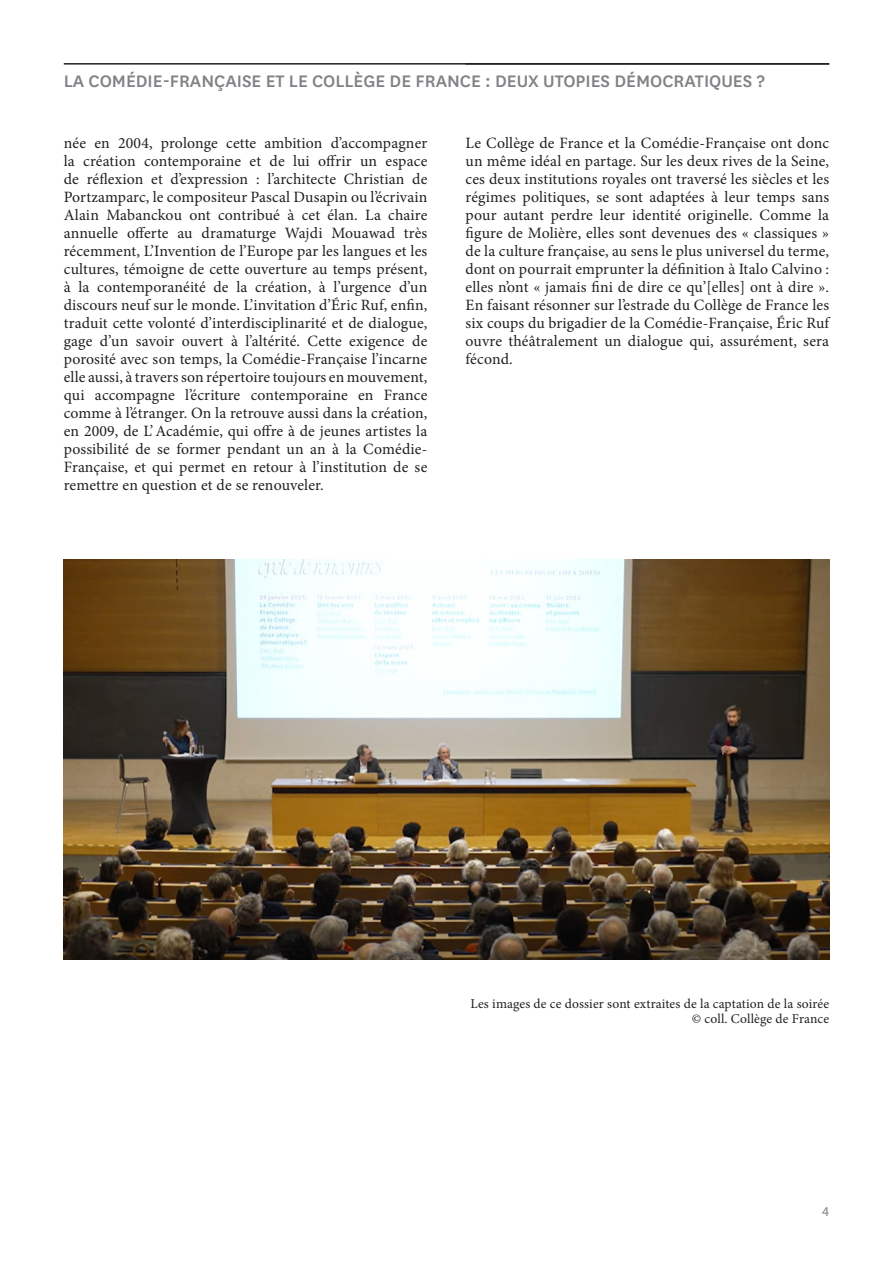
<style>
.page{position:relative;width:893px;height:1263px;background:#fff}
.page>*{position:absolute;margin:0;border:0;box-sizing:border-box;transform-origin:0 0}
.Inter{font:500 19.5px "National";color:#808285}
.Texte_courant{font:15.75px/18px "Minion Pro";letter-spacing:.01em;color:#231f20;text-align:justify}
.Texte_courant-2{font:13.5px "Minion Pro";letter-spacing:.01em;color:#231f20}
.t1{font:13.5px "Myriad Pro";color:#808285}
</style>
<div class="page">
<hr style="left:64px;top:63px;width:765px;height:2px;background:#231f20">
<img style="left:64px;top:560px;width:765px;height:400px">
<p class="Inter" style="left:64px;top:68px;width:702px">LA COMÉDIE-FRANÇAISE ET LE COLLÈGE DE FRANCE : DEUX UTOPIES DÉMOCRATIQUES ?</p>
<p class="Texte_courant" style="left:64px;top:134px;width:365px">née en 2004, prolonge cette ambition d’accompagner la création contemporaine et de lui offrir un espace de réflexion et d’expression : l’architecte Christian de Portzamparc, le compositeur Pascal Dusapin ou l’écrivain Alain Mabanckou ont contribué à cet élan. La chaire annuelle offerte au dramaturge Wajdi Mouawad très récemment, L’Invention de l’Europe par les langues et les cultures, témoigne de cette ouverture au temps présent, à la contemporanéité de la création, à l’urgence d’un discours neuf sur le monde. L’invitation d’Éric Ruf, enfin, traduit cette volonté d’interdisciplinarité et de dialogue, gage d’un savoir ouvert à l’altérité. Cette exigence de porosité avec son temps, la Comédie-Française l’incarne elle aussi, à travers son répertoire toujours en mouvement, qui accompagne l’écriture contemporaine en France comme à l’étranger. On la retrouve aussi dans la création, en 2009, de L’ Académie, qui offre à de jeunes artistes la possibilité de se former pendant un an à la Comédie-Française, et qui permet en retour à l’institution de se remettre en question et de se renouveler.</p>
<p class="Texte_courant" style="left:466px;top:134px;width:365px">Le Collège de France et la Comédie-Française ont donc un même idéal en partage. Sur les deux rives de la Seine, ces deux institutions royales ont traversé les siècles et les régimes politiques, se sont adaptées à leur temps sans pour autant perdre leur identité originelle. Comme la figure de Molière, elles sont devenues des « classiques » de la culture française, au sens le plus universel du terme, dont on pourrait emprunter la définition à Italo Calvino : elles n’ont « jamais fini de dire ce qu’[elles] ont à dire ».<br>En faisant résonner sur l’estrade du Collège de France les six coups du brigadier de la Comédie-Française, Éric Ruf ouvre théâtralement un dialogue qui, assurément, sera fécond.</p>
<p class="Texte_courant-2" style="left:471px;top:994px;width:360px">Les images de ce dossier sont extraites de la captation de la soirée</p>
<p class="Texte_courant-2" style="left:692px;top:1009px;width:139px">© coll. Collège de France</p>
<p class="t1" style="left:822px;top:1203px;width:8px">4</p>
</div>
